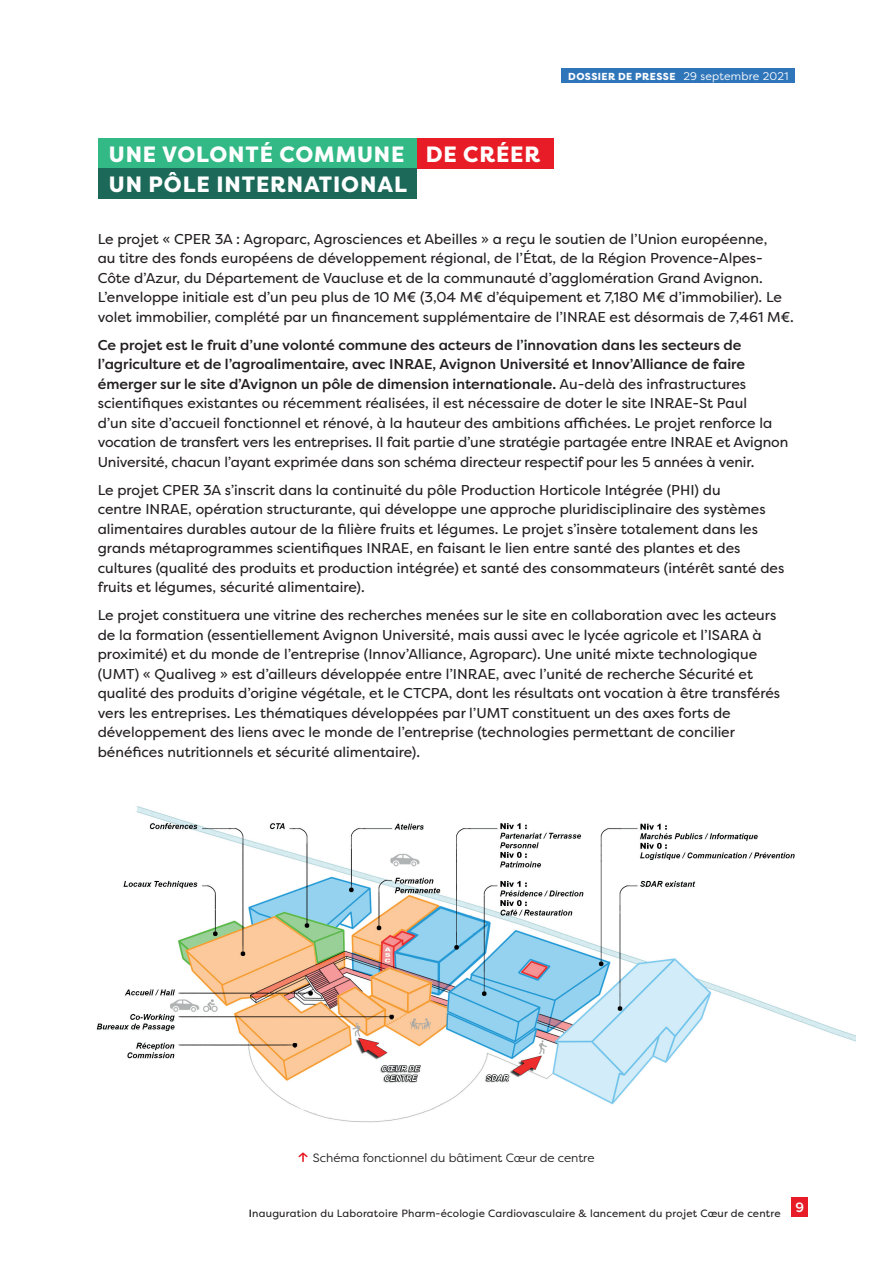
<style>
.page{position:relative;width:893px;height:1263px;background:#fff}
.page>*{position:absolute;margin:0;border:0;box-sizing:border-box;transform-origin:0 0}
.t1{font:800 22.2px/30.5px "Filson Pro";letter-spacing:.04em;color:#fff}
.t2{font:14.25px/19.5px "Filson Pro";color:#231f20}
.t3{font:500 13.5px "Filson Pro";color:#fff}
.t4{font:12px "Filson Pro";color:#231f20}
.t5{font:10.5px "Filson Pro";letter-spacing:.02em;color:#231f20}
.t6{font:800 10.2px "Filson Pro";letter-spacing:.04em;color:#fff}
.s1{font-weight:400;font-size:11.1px}
.s2{font-weight:500}
</style>
<div class="page">
<div style="left:792px;top:1197px;width:16px;height:20px;background:#e71c27"></div>
<div style="left:415px;top:138px;width:139px;height:31px;background:#e71c27"></div>
<div style="left:98px;top:138px;width:319px;height:31px;background:#32b986"></div>
<div style="left:98px;top:169px;width:319px;height:30px;background:#1c6959"></div>
<div style="left:561px;top:68px;width:234px;height:15px;background:#2f75ba"></div>
<img style="left:96px;top:806px;width:760px;height:317px">
<div style="left:442px;top:1114px;width:99px;height:72px;background:#fff"></div>
<svg style="left:298px;top:1152px;width:10px;height:10px"></svg>
<h1 class="t1" style="left:109px;top:139px;width:433px">UNE VOLONTÉ COMMUNE DE CRÉER<br>UN PÔLE INTERNATIONAL</h1>
<p class="t6" style="left:568px;top:70px;width:222px">DOSSIER DE PRESSE <span class="s1">29 septembre 2021</span></p>
<p class="t2" style="left:98px;top:229px;width:698px">Le projet « CPER 3A : Agroparc, Agrosciences et Abeilles » a reçu le soutien de l’Union européenne,<br>au titre des fonds européens de développement régional, de l’État, de la Région Provence-Alpes-Côte d’Azur, du Département de Vaucluse et de la communauté d’agglomération Grand Avignon.<br>L’enveloppe initiale est d’un peu plus de 10 M€ (3,04 M€ d’équipement et 7,180 M€ d’immobilier). Le volet immobilier, complété par un financement supplémentaire de l’INRAE est désormais de 7,461 M€.</p>
<p class="t2" style="left:98px;top:335px;width:692px"><span class="s2">Ce projet est le fruit d’une volonté commune des acteurs de l’innovation dans les secteurs de l’agriculture et de l’agroalimentaire, avec INRAE, Avignon Université et Innov’Alliance de faire émerger sur le site d’Avignon un pôle de dimension internationale.</span> Au-delà des infrastructures scientifiques existantes ou récemment réalisées, il est nécessaire de doter le site INRAE-St Paul<br>d’un site d’accueil fonctionnel et rénové, à la hauteur des ambitions affichées. Le projet renforce la vocation de transfert vers les entreprises. Il fait partie d’une stratégie partagée entre INRAE et Avignon Université, chacun l’ayant exprimée dans son schéma directeur respectif pour les 5 années à venir.</p>
<p class="t2" style="left:98px;top:480px;width:688px">Le projet CPER 3A s’inscrit dans la continuité du pôle Production Horticole Intégrée (PHI) du<br>centre INRAE, opération structurante, qui développe une approche pluridisciplinaire des systèmes alimentaires durables autour de la filière fruits et légumes. Le projet s’insère totalement dans les grands métaprogrammes scientifiques INRAE, en faisant le lien entre santé des plantes et des cultures (qualité des produits et production intégrée) et santé des consommateurs (intérêt santé des fruits et légumes, sécurité alimentaire).</p>
<p class="t2" style="left:98px;top:605px;width:684px">Le projet constituera une vitrine des recherches menées sur le site en collaboration avec les acteurs de la formation (essentiellement Avignon Université, mais aussi avec le lycée agricole et l’ISARA à proximité) et du monde de l’entreprise (Innov’Alliance, Agroparc). Une unité mixte technologique (UMT) « Qualiveg » est d’ailleurs développée entre l’INRAE, avec l’unité de recherche Sécurité et qualité des produits d’origine végétale, et le CTCPA, dont les résultats ont vocation à être transférés vers les entreprises. Les thématiques développées par l’UMT constituent un des axes forts de développement des liens avec le monde de l’entreprise (technologies permettant de concilier bénéfices nutritionnels et sécurité alimentaire).</p>
<p class="t4" style="left:313px;top:1150px;width:283px">Schéma fonctionnel du bâtiment Cœur de centre</p>
<p class="t5" style="left:249px;top:1206px;width:533px"><span class="s2">I</span>nauguration du Laboratoire Pharm-écologie Cardiovasculaire &amp; lancement du projet Cœur de centre</p>
<p class="t3" style="left:795px;top:1198px;width:10px">9</p>
</div>
